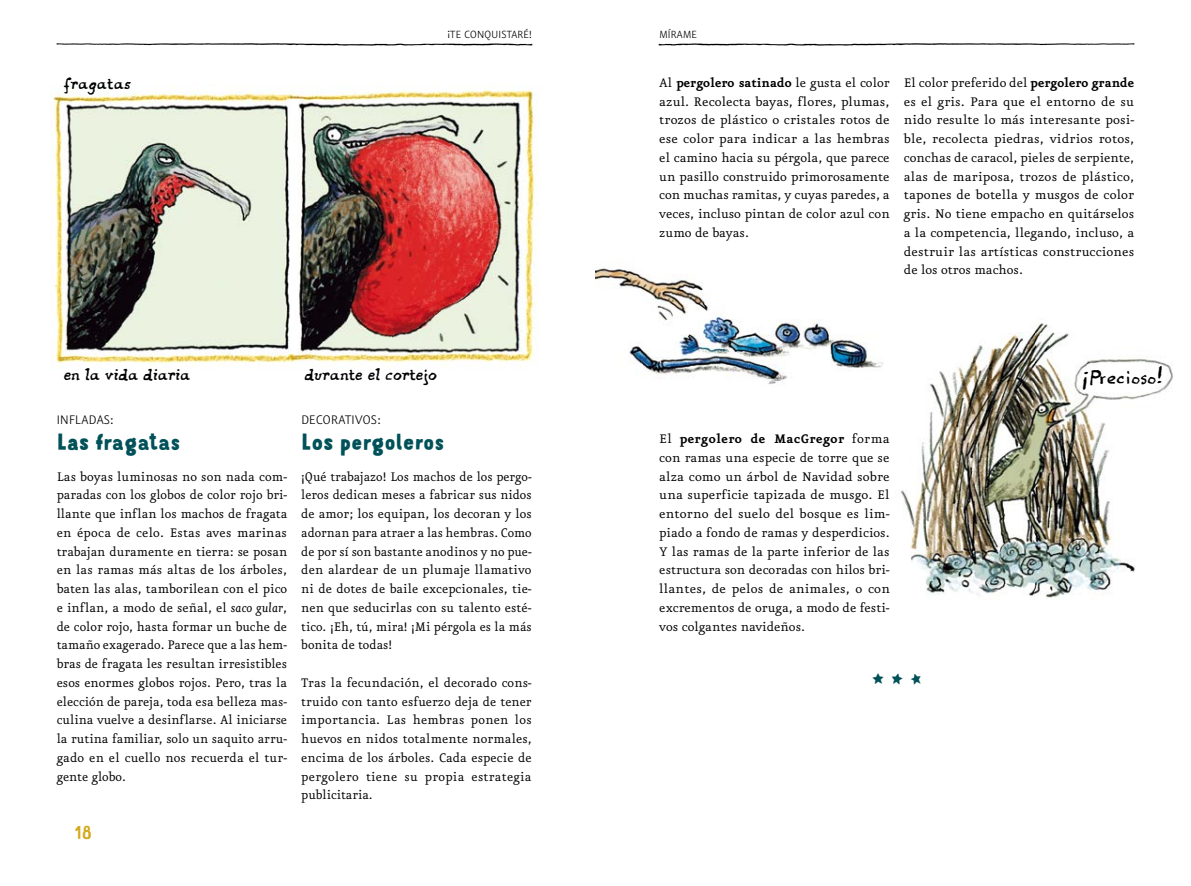
<style>
.page{position:relative;width:1191px;height:886px;background:#fff}
.page>*{position:absolute;margin:0;border:0;box-sizing:border-box;transform-origin:0 0}
.t1{font:500 22.38px "Mr Dodo";letter-spacing:-.01em;color:#005158;scale:.95 1}
.t2{font:500 21.25px "Mr Dodo";color:#005158}
.t3{font:20.88px "Genis";color:#000}
.t4{font:17.5px "Animalotefont";letter-spacing:.03em;color:#000}
.t5{font:17.5px "Mr Dodo";color:#d3a91e}
.t6{font:14.88px/18.8px "Eureka OT";color:#000;text-align:justify}
.t7{font:14.88px/18.8px "Eureka OT";color:#000;scale:1.04 1}
.t8{font:300 14.88px "Eureka Sans OT";letter-spacing:.02em;color:#000}
.t9{font:300 12.5px "Eureka Sans OT";letter-spacing:.02em;color:#000}
.s1{font-weight:700}
.s2{font-style:italic}
</style>
<div class="page">
<img style="left:658px;top:43px;width:477px;height:3px">
<img style="left:56px;top:43px;width:477px;height:3px">
<img style="left:50px;top:84px;width:487px;height:285px">
<img style="left:595px;top:268px;width:288px;height:116px">
<img style="left:900px;top:319px;width:273px;height:279px">
<p class="t4" style="left:64px;top:74px;width:68px">fragatas</p>
<p class="t9" style="left:447px;top:28px;width:57px">¡TE CONQUISTAR</p>
<p class="t9" style="left:523px;top:28px;width:10px">É!</p>
<p class="t9" style="left:659px;top:28px;width:39px">MÍRAME</p>
<p class="t6" style="left:659px;top:73px;width:232px">Al <span class="s1">pergolero satinado</span> le gusta el color azul. Recolecta bayas, flores, plumas, trozos de plástico o cristales rotos de ese color para indicar a las hembras el camino hacia su pérgola, que parece un pasillo construido primorosamente con muchas ramitas, y cuyas paredes, a veces, incluso pintan de color azul con zumo de bayas.</p>
<p class="t6" style="left:904px;top:73px;width:232px">El color preferido del <span class="s1">pergolero grande </span>es el gris. Para que el entorno de su nido resulte lo más interesante posi&shy;ble, recolecta piedras, vidrios rotos, conchas de caracol, pieles de serpiente, alas de mariposa, trozos de plástico, tapones de botella y musgos de color gris. No tiene empacho en quitárselos a la competencia, llegando, incluso, a destruir las artísticas construcciones de los otros machos.</p>
<p class="t4" style="left:64px;top:365px;width:128px">en la vida diaria</p>
<p class="t4" style="left:305px;top:365px;width:133px">durante el cortejo</p>
<h3 class="t3" style="left:1082px;top:363px;width:81px;rotate:-1deg">¡Precioso!</h3>
<p class="t8" style="left:57px;top:413px;width:59px">INFLADAS:</p>
<h1 class="t1" style="left:57px;top:427px;width:132px">Las fragatas</h1>
<p class="t6" style="left:57px;top:467px;width:232px">Las boyas luminosas no son nada com&shy;paradas con los globos de color rojo bri&shy;llante que inflan los machos de fragata en época de celo. Estas aves marinas trabajan duramente en tierra: se posan en las ramas más altas de los árboles, baten las alas, tamborilean con el pico e inflan, a modo de señal, el <span class="s2">saco gular</span>, de color rojo, hasta formar un buche de tamaño exagerado. Parece que a las hem&shy;bras de fragata les resultan irresistibles esos enormes globos rojos. Pero, tras la elección de pareja, toda esa belleza mas&shy;culina vuelve a desinflarse. Al iniciarse la rutina familiar, solo un saquito arru&shy;gado en el cuello nos recuerda el tur&shy;gente globo.</p>
<p class="t5" style="left:74px;top:822px;width:19px">18</p>
<p class="t8" style="left:301px;top:413px;width:81px">DECORATIVOS:</p>
<h1 class="t1" style="left:301px;top:427px;width:152px">Los pergoleros</h1>
<p class="t6" style="left:301px;top:467px;width:232px">¡Qué trabajazo! Los machos de los pergo&shy;leros dedican meses a fabricar sus nidos de amor; los equipan, los decoran y los adornan para atraer a las hembras. Como de por sí son bastante anodinos y no pue&shy;den alardear de un plumaje llamativo ni de dotes de baile excepcionales, tie&shy;nen que seducirlas con su talento esté&shy;tico. ¡Eh, tú, mira! ¡Mi pérgola es la más bonita de todas!</p>
<p class="t6" style="left:301px;top:673px;width:232px">Tras la fecundación, el decorado cons&shy;truido con tanto esfuerzo deja de tener importancia. Las hembras ponen los huevos en nidos totalmente normales, encima de los árboles. Cada especie de pergolero tiene su propia estrategia publicitaria.</p>
<p class="t7" style="left:659px;top:430px;width:223px">El <span class="s1">pergolero de MacGregor</span> forma con ramas una especie de torre que se alza como un árbol de Navidad sobre una superficie tapizada de musgo. El entorno del suelo del bosque es lim&shy;piado a fondo de ramas y desperdicios.<br>Y las ramas de la parte inferior de las estructura son decoradas con hilos bri&shy;llantes, de pelos de animales, o con excrementos de oruga, a modo de festi&shy;vos colgantes navideños.</p>
<h2 class="t2" style="left:871px;top:666px;width:15px">⋆</h2>
</div>
